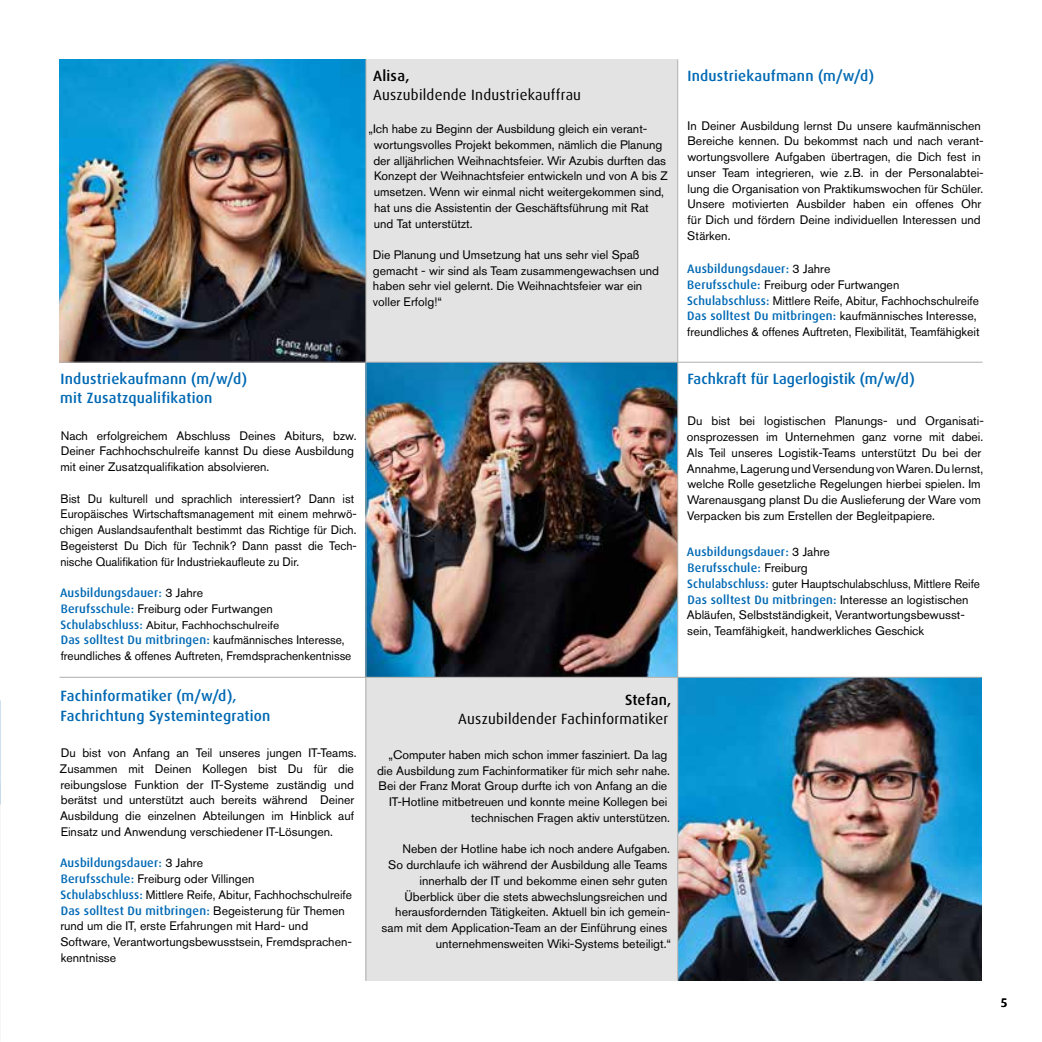
<style>
.page{position:relative;width:1042px;height:1042px;background:#fff}
.page>*{position:absolute;margin:0;border:0;box-sizing:border-box;transform-origin:0 0}
.t1{font:500 14.88px/19.2px "Dax OT";letter-spacing:.015em;color:#0069b4}
.t2{font:14.88px "Dax OT";letter-spacing:.015em;color:#000}
.t3{font:500 14.88px "Dax OT";letter-spacing:.015em;color:#000}
.t4{font:12.25px/15.8px "Akzidenz Grotesk Pro";color:#000}
.t5{font:12.25px/15.8px "Akzidenz Grotesk Pro";color:#000;scale:.96 1}
.t6{font:500 12.25px/15.8px "Dax OT";letter-spacing:.015em;color:#0069b4}
.t7{font:500 12.25px "Dax OT";color:#000}
.t8{font:11.2px "Akzidenz Grotesk Pro";color:#000;scale:1.07 1}
.s1{font-family:"Akzidenz Grotesk Pro";font-weight:400;color:#000}
.s2{font-family:"Dax OT";font-weight:500;color:#0069b4}
.s3{font-family:"Dax OT";font-weight:500;font-size:12.25px;color:#0069b4}
</style>
<div class="page">
<img style="left:366px;top:363px;width:311px;height:314px">
<div style="left:365px;top:678px;width:616px;height:303px;background:#e3e3e3"></div>
<div style="left:60px;top:60px;width:618px;height:302px;background:#e3e3e3"></div>
<img style="left:60px;top:60px;width:305px;height:302px">
<img style="left:678px;top:678px;width:303px;height:303px">
<hr style="left:677px;top:60px;width:1px;height:921px;background:#b2afad">
<hr style="left:60px;top:362px;width:922px;height:1px;background:#b2afad">
<hr style="left:60px;top:677px;width:921px;height:1px;background:#b2afad">
<hr style="left:365px;top:60px;width:1px;height:921px;background:#b2afad">
<p class="t3" style="left:373px;top:67px;width:38px">Alisa,</p>
<p class="t2" style="left:373px;top:86px;width:209px">Auszubildende Industriekauffrau</p>
<p class="t4" style="left:373px;top:121px;width:296px;text-indent:-5px">„Ich habe zu Beginn der Ausbildung gleich ein verant&shy;wortungsvolles Projekt bekommen, nämlich die Planung der alljährlichen Weihnachtsfeier. Wir Azubis durften das Konzept der Weihnachtsfeier entwickeln und von A bis Z umsetzen. Wenn wir einmal nicht weitergekommen sind, hat uns die Assistentin der Geschäftsführung mit Rat und Tat unterstützt.</p>
<p class="t4" style="left:373px;top:247px;width:288px">Die Planung und Umsetzung hat uns sehr viel Spaß gemacht - wir sind als Team zusammengewachsen und haben sehr viel gelernt. Die Weihnachtsfeier war ein voller Erfolg!“</p>
<p class="t1" style="left:60px;top:369px;width:189px">Industriekaufmann (m/w/d) mit Zusatzqualifikation</p>
<p class="t4" style="left:60px;top:427px;width:298px">Nach erfolgreichem Abschluss Deines Abiturs, bzw.<br>Deiner Fachhochschulreife kannst Du diese Ausbildung mit einer Zusatzqualifikation absolvieren.</p>
<p class="t5" style="left:60px;top:490px;width:311px">Bist Du kulturell und sprachlich interessiert? Dann ist Europäisches Wirtschaftsmanagement mit einem mehrwö&shy;chigen Auslandsaufenthalt bestimmt das Richtige für Dich.<br>Begeisterst Du Dich für Technik? Dann passt die Tech&shy;nische Qualifikation für Industriekaufleute zu Dir.</p>
<p class="t6" style="left:60px;top:585px;width:145px">Ausbildungsdauer: <span class="s1">3 Jahre</span></p>
<p class="t4" style="left:61px;top:600px;width:214px"><span class="s2">Berufsschule:</span> Freiburg oder Furtwangen</p>
<p class="t8" style="left:60px;top:617px;width:206px"><span class="s3">Schulabschluss:</span> Abitur, Fachhochschulreife</p>
<p class="t6" style="left:61px;top:632px;width:285px">Das solltest Du mitbringen: <span class="s1">kaufmännisches Interesse,</span></p>
<p class="t5" style="left:61px;top:648px;width:304px">freundliches &amp; offenes Auftreten, Fremdsprachenkentnisse</p>
<p class="t1" style="left:61px;top:687px;width:211px">Fachinformatiker (m/w/d),<br>Fachrichtung Systemintegration</p>
<p class="t4" style="left:60px;top:745px;width:298px">Du bist von Anfang an Teil unseres jungen IT-Teams.<br>Zusammen mit Deinen Kollegen bist Du für die reibungslose Funktion der IT-Systeme zuständig und berätst und unterstützt auch bereits während Deiner Ausbildung die einzelnen Abteilungen im Hinblick auf Einsatz und Anwendung verschiedener IT-Lösungen.</p>
<p class="t6" style="left:60px;top:855px;width:145px">Ausbildungsdauer: <span class="s1">3 Jahre</span></p>
<p class="t4" style="left:60px;top:871px;width:293px"><span class="s2">Berufsschule:</span> Freiburg oder Villingen<br><span class="s2">Schulabschluss:</span> Mittlere Reife, Abitur, Fachhochschulreife</p>
<p class="t6" style="left:61px;top:902px;width:285px">Das solltest Du mitbringen: <span class="s1">Begeisterung für Themen</span></p>
<p class="t4" style="left:60px;top:918px;width:293px">rund um die IT, erste Erfahrungen mit Hard- und<br>Software, Verantwortungsbewusstsein, Fremdsprachen&shy;kenntnisse</p>
<p class="t3" style="left:625px;top:690px;width:48px">Stefan,</p>
<p class="t2" style="left:458px;top:709px;width:212px">Auszubildender Fachinformatiker</p>
<p class="t4" style="left:377px;top:746px;width:294px;text-align:right">„Computer haben mich schon immer fasziniert. Da lag die Ausbildung zum Fachinformatiker für mich sehr nahe.<br>Bei der Franz Morat Group durfte ich von Anfang an die IT-Hotline mitbetreuen und konnte meine Kollegen bei technischen Fragen aktiv unterstützen.</p>
<p class="t4" style="left:402px;top:841px;width:269px">Neben der Hotline habe ich noch andere Aufgaben.</p>
<p class="t4" style="left:388px;top:857px;width:280px">So durchlaufe ich während der Ausbildung alle Teams</p>
<p class="t4" style="left:419px;top:872px;width:249px">innerhalb der IT und bekomme einen sehr guten</p>
<p class="t4" style="left:404px;top:888px;width:264px">Überblick über die stets abwechslungsreichen und</p>
<p class="t4" style="left:395px;top:904px;width:277px">herausfordernden Tätigkeiten. Aktuell bin ich gemein-</p>
<p class="t4" style="left:381px;top:920px;width:287px">sam mit dem Application-Team an der Einführung eines</p>
<p class="t4" style="left:436px;top:935px;width:237px">unternehmensweiten Wiki-Systems beteiligt.“</p>
<p class="t1" style="left:687px;top:66px;width:188px">Industriekaufmann (m/w/d)</p>
<p class="t4" style="left:687px;top:117px;width:298px">In Deiner Ausbildung lernst Du unsere kaufmännischen Bereiche kennen. Du bekommst nach und nach verant&shy;wortungsvollere Aufgaben übertragen, die Dich fest in unser Team integrieren, wie z.B. in der Personalabtei&shy;lung die Organisation von Praktikumswochen für Schüler.<br>Unsere motivierten Ausbilder haben ein offenes Ohr für Dich und fördern Deine individuellen Interessen und Stärken.</p>
<p class="t6" style="left:687px;top:261px;width:145px">Ausbildungsdauer: <span class="s1">3 Jahre</span></p>
<p class="t4" style="left:687px;top:277px;width:293px"><span class="s2">Berufsschule:</span> Freiburg oder Furtwangen<br><span class="s2">Schulabschluss:</span> Mittlere Reife, Abitur, Fachhochschulreife</p>
<p class="t6" style="left:687px;top:308px;width:291px">Das solltest Du mitbringen: <span class="s1">kaufmännisches Interesse,</span></p>
<p class="t4" style="left:687px;top:324px;width:294px">freundliches &amp; offenes Auftreten, Flexibilität, Teamfähigkeit</p>
<p class="t1" style="left:687px;top:369px;width:229px">Fachkraft für Lagerlogistik (m/w/d)</p>
<p class="t4" style="left:687px;top:413px;width:299px">Du bist bei logistischen Planungs- und Organisati&shy;onsprozessen im Unternehmen ganz vorne mit dabei.<br>Als Teil unseres Logistik-Teams unterstützt Du bei der Annahme, Lagerung und Versendung von Waren. Du lernst, welche Rolle gesetzliche Regelungen hierbei spielen. Im Warenausgang planst Du die Auslieferung der Ware vom Verpacken bis zum Erstellen der Begleitpapiere.</p>
<p class="t6" style="left:687px;top:544px;width:145px">Ausbildungsdauer: <span class="s1">3 Jahre<br></span>Berufsschule: <span class="s1">Freiburg</span></p>
<p class="t5" style="left:687px;top:575px;width:306px"><span class="s2">Schulabschluss:</span> guter Hauptschulabschluss, Mittlere Reife</p>
<p class="t6" style="left:687px;top:591px;width:282px">Das solltest Du mitbringen: <span class="s1">Interesse an logistischen</span></p>
<p class="t4" style="left:687px;top:607px;width:280px">Abläufen, Selbstständigkeit, Verantwortungsbewusst&shy;sein, Teamfähigkeit, handwerkliches Geschick</p>
<p class="t7" style="left:1001px;top:995px;width:8px">5</p>
</div>
